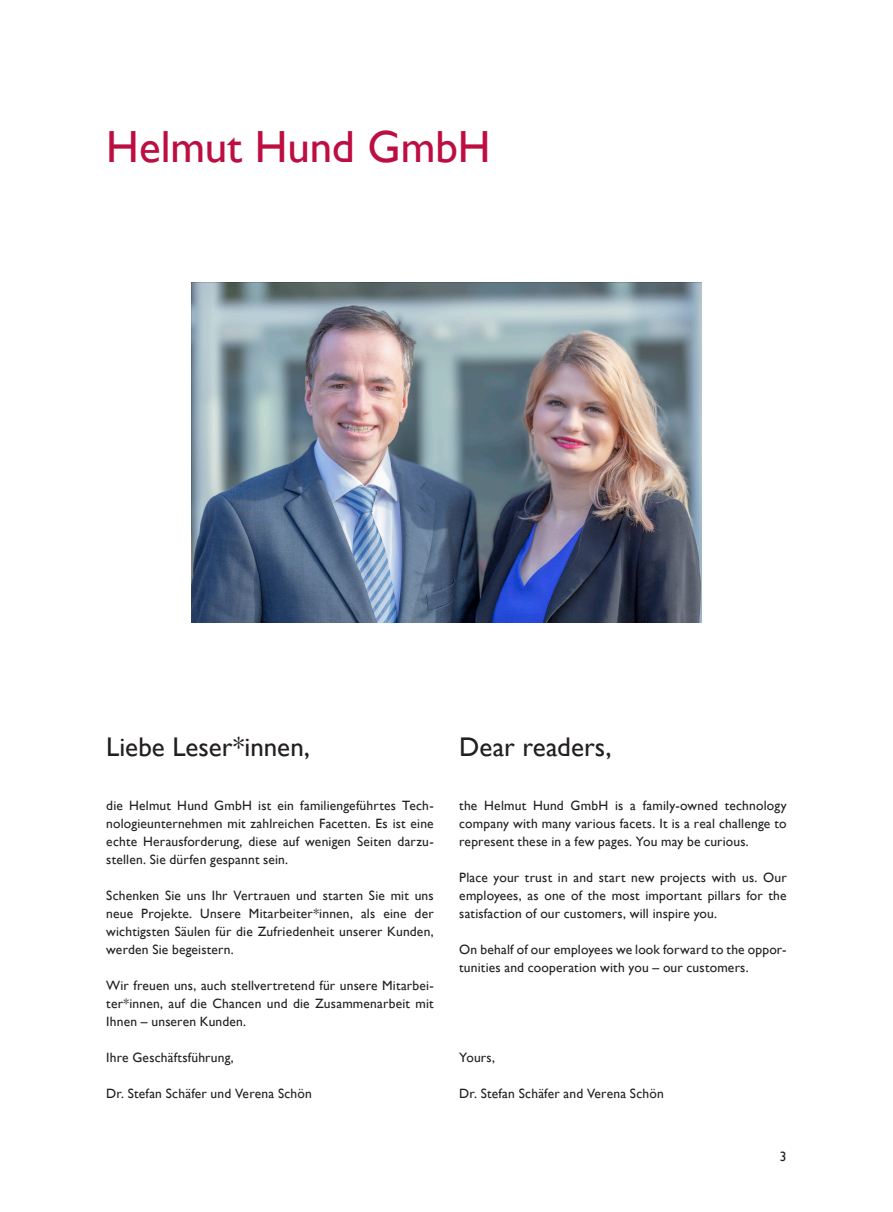
<style>
.page{position:relative;width:893px;height:1212px;background:#fff}
.page>*{position:absolute;margin:0;border:0;box-sizing:border-box;transform-origin:0 0}
.Überschrift_1{font:45px "Gill Sans";color:#bc0e41}
.Überschrift_2_sw{font:27px "Gill Sans";color:#231f20}
.t1{font:13.5px/18px "Gill Sans";letter-spacing:.015em;color:#231f20;text-align:justify}
</style>
<div class="page">
<img style="left:191px;top:282px;width:511px;height:340px">
<p class="Überschrift_1" style="left:106px;top:120px;width:386px">Helmut Hund GmbH</p>
<p class="Überschrift_2_sw" style="left:106px;top:731px;width:205px">Liebe Leser*innen,</p>
<p class="Überschrift_2_sw" style="left:459px;top:731px;width:154px">Dear readers,</p>
<p class="t1" style="left:106px;top:796px;width:329px">die Helmut Hund GmbH ist ein familiengeführtes Tech&shy;nologieunternehmen mit zahlreichen Facetten. Es ist eine echte Herausforderung, diese auf wenigen Seiten darzu&shy;stellen. Sie dürfen gespannt sein.</p>
<p class="t1" style="left:106px;top:886px;width:329px">Schenken Sie uns Ihr Vertrauen und starten Sie mit uns neue Projekte. Unsere Mitarbeiter*innen, als eine der wichtigsten Säulen für die Zufriedenheit unserer Kunden, werden Sie begeistern.</p>
<p class="t1" style="left:106px;top:976px;width:329px">Wir freuen uns, auch stellvertretend für unsere Mitarbei&shy;ter*innen, auf die Chancen und die Zusammenarbeit mit Ihnen – unseren Kunden.</p>
<p class="t1" style="left:106px;top:1048px;width:129px">Ihre Geschäftsführung,</p>
<p class="t1" style="left:106px;top:1084px;width:207px">Dr. Stefan Schäfer und Verena Schön</p>
<p class="t1" style="left:459px;top:796px;width:329px">the Helmut Hund GmbH is a family-owned technology company with many various facets. It is a real challenge to represent these in a few pages. You may be curious.</p>
<p class="t1" style="left:459px;top:868px;width:329px">Place your trust in and start new projects with us. Our employees, as one of the most important pillars for the satisfaction of our customers, will inspire you.</p>
<p class="t1" style="left:459px;top:940px;width:329px">On behalf of our employees we look forward to the oppor&shy;tunities and cooperation with you – our customers.</p>
<p class="t1" style="left:459px;top:1048px;width:37px">Yours,</p>
<p class="t1" style="left:459px;top:1084px;width:206px">Dr. Stefan Schäfer and Verena Schön</p>
<p class="t1" style="left:780px;top:1147px;width:8px">3</p>
</div>
